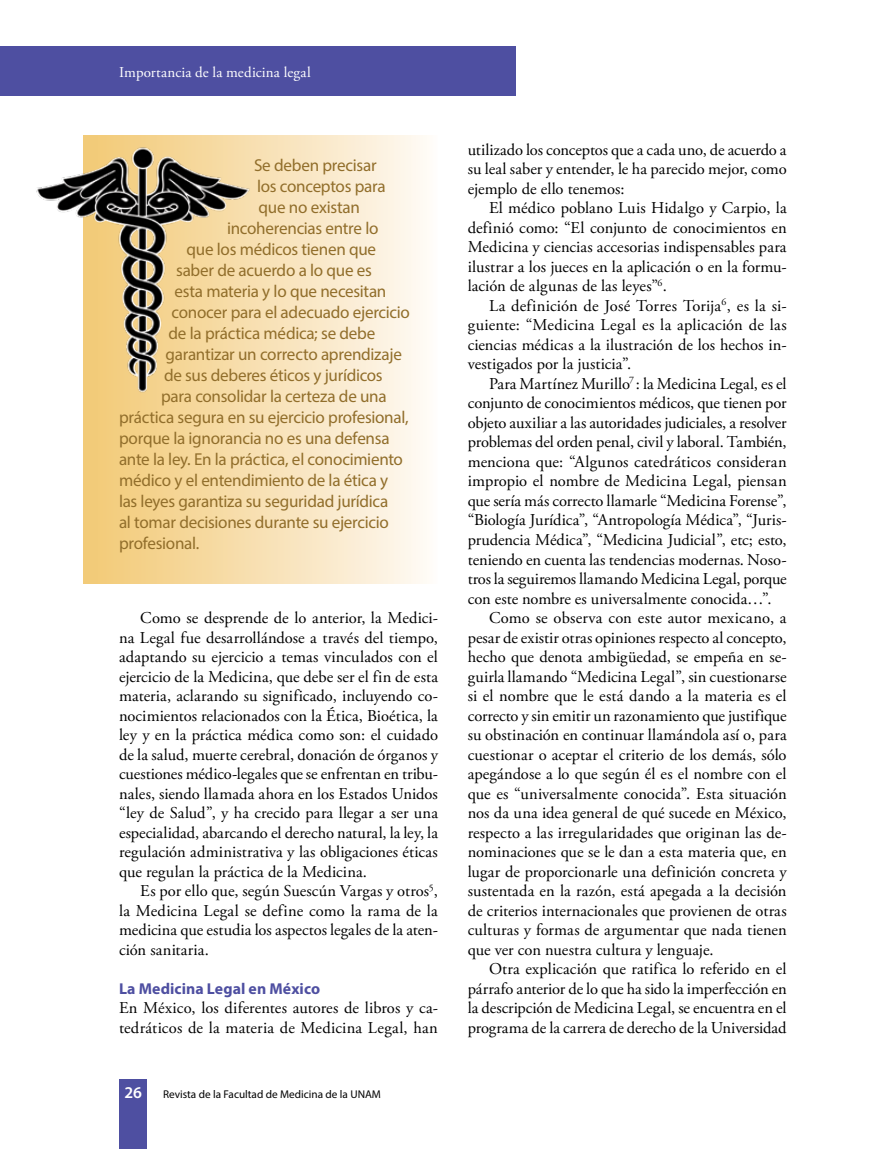
<style>
.page{position:relative;width:893px;height:1149px;background:#fff}
.page>*{position:absolute;margin:0;border:0;box-sizing:border-box;transform-origin:0 0}
.t1{font:17.25px "Myriad Pro";letter-spacing:-.015em;color:#916e2b}
.t2{font:16.5px/19.5px "Adobe Garamond Pro";letter-spacing:-.005em;color:#000;text-align:justify}
.t3{font:16.5px "Adobe Garamond Pro";letter-spacing:.015em;color:#000}
.t4{font:16.5px "Adobe Garamond Pro";letter-spacing:.02em;color:#000}
.t5{font:16.5px "Adobe Garamond Pro";letter-spacing:.025em;color:#000}
.t6{font:600 16.5px "Myriad Pro";color:#fff}
.t7{font:700 15.75px "Myriad Pro";letter-spacing:.005em;color:#4e4fa1}
.t8{font:15px "Adobe Garamond Pro";letter-spacing:.01em;color:#fff}
.t9{font:11.25px "Myriad Pro";color:#000}
</style>
<div class="page">
<div style="left:0;top:47px;width:516px;height:49px;background:#4e4fa1"></div>
<div style="left:119px;top:1079px;width:28px;height:69px;background:#4e4fa1"></div>
<div style="left:83px;top:135px;width:355px;height:449px;background:linear-gradient(to right,#f2c873,#fefaf6)"></div>
<img style="left:36px;top:143px;width:215px;height:253px">
<p class="t8" style="left:119px;top:63px;width:193px">Importancia de la medicina legal</p>
<p class="t1" style="left:254px;top:155px;width:124px">Se deben precisar</p>
<p class="t1" style="left:257px;top:176px;width:130px">los conceptos para</p>
<p class="t1" style="left:259px;top:197px;width:103px">que no existan</p>
<p class="t1" style="left:227px;top:218px;width:153px">incoherencias entre lo</p>
<p class="t1" style="left:187px;top:239px;width:191px">que los médicos tienen que</p>
<p class="t1" style="left:176px;top:260px;width:197px">saber de acuerdo a lo que es</p>
<p class="t1" style="left:175px;top:281px;width:213px">esta materia y lo que necesitan</p>
<p class="t1" style="left:172px;top:302px;width:240px">conocer para el adecuado ejercicio</p>
<p class="t1" style="left:169px;top:323px;width:208px">de la práctica médica; se debe</p>
<p class="t1" style="left:166px;top:344px;width:238px">garantizar un correcto aprendizaje</p>
<p class="t1" style="left:164px;top:365px;width:220px">de sus deberes éticos y jurídicos</p>
<p class="t1" style="left:161px;top:386px;width:227px">para consolidar la certeza de una</p>
<p class="t1" style="left:119px;top:406px;width:291px">práctica segura en su ejercicio profesional,</p>
<p class="t1" style="left:119px;top:427px;width:272px">porque la ignorancia no es una defensa</p>
<p class="t1" style="left:119px;top:448px;width:285px">ante la ley. En la práctica, el conocimiento</p>
<p class="t1" style="left:119px;top:469px;width:271px">médico y el entendimiento de la ética y</p>
<p class="t1" style="left:119px;top:490px;width:271px">las leyes garantiza su seguridad jurídica</p>
<p class="t1" style="left:119px;top:511px;width:271px">al tomar decisiones durante su ejercicio</p>
<p class="t1" style="left:119px;top:532px;width:82px">profesional.</p>
<p class="t2" style="left:119px;top:608px;width:321px;text-indent:21px">Como se desprende de lo anterior, la Medici&shy;na Legal fue desarrollándose a través del tiempo, adaptando su ejercicio a temas vinculados con el ejercicio de la Medicina, que debe ser el fin de esta materia, aclarando su significado, incluyendo co&shy;nocimientos relacionados con la Ética, Bioética, la ley y en la práctica médica como son: el cuidado de la salud, muerte cerebral, donación de órganos y cuestiones médico-legales que se enfrentan en tribu&shy;nales, siendo llamada ahora en los Estados Unidos “ley de Salud”, y ha crecido para llegar a ser una especialidad, abarcando el derecho natural, la ley, la regulación administrativa y las obligaciones éticas que regulan la práctica de la Medicina.</p>
<p class="t2" style="left:119px;top:881px;width:320px;text-indent:21px">Es por ello que, según Suescún Vargas y otros<sup>5</sup>, la Medicina Legal se define como la rama de la medicina que estudia los aspectos legales de la aten&shy;ción sanitaria.</p>
<p class="t7" style="left:119px;top:977px;width:203px">La Medicina Legal en México</p>
<p class="t2" style="left:119px;top:998px;width:320px">En México, los diferentes autores de libros y ca&shy;tedráticos de la materia de Medicina Legal, han</p>
<p class="t6" style="left:116px;top:1081px;width:28px">2626</p>
<p class="t9" style="left:163px;top:1086px;width:219px">Revista de la Facultad de Medicina de la UNAM</p>
<p class="t2" style="left:468px;top:140px;width:320px">utilizado los conceptos que a cada uno, de acuerdo a su leal saber y entender, le ha parecido mejor, como ejemplo de ello tenemos:</p>
<p class="t2" style="left:468px;top:199px;width:321px;text-indent:21px">El médico poblano Luis Hidalgo y Carpio, la definió como: “El conjunto de conocimientos en Medicina y ciencias accesorias indispensables para ilustrar a los jueces en la aplicación o en la formu&shy;lación de algunas de las leyes”<sup>6</sup>.</p>
<p class="t2" style="left:468px;top:296px;width:320px;text-indent:21px">La definición de José Torres Torija<sup>6</sup>, es la si&shy;guiente: “Medicina Legal es la aplicación de las ciencias médicas a la ilustración de los hechos in&shy;vestigados por la justicia”.</p>
<p class="t2" style="left:489px;top:374px;width:299px">Para Martínez Murillo<sup>7</sup> : la Medicina Legal, es el</p>
<p class="t2" style="left:468px;top:394px;width:320px">conjunto de conocimientos médicos, que tienen por</p>
<p class="t2" style="left:468px;top:413px;width:320px">objeto auxiliar a las autoridades judiciales, a resolver</p>
<p class="t2" style="left:468px;top:433px;width:320px">problemas del orden penal, civil y laboral. También,</p>
<p class="t5" style="left:468px;top:451px;width:320px">menciona que: “Algunos catedráticos consideran</p>
<p class="t2" style="left:468px;top:472px;width:320px">impropio el nombre de Medicina Legal, piensan</p>
<p class="t2" style="left:468px;top:491px;width:320px">que sería más correcto llamarle “Medicina Forense”,</p>
<p class="t2" style="left:468px;top:511px;width:320px">“Biología Jurídica”, “Antropología Médica”, “Juris-</p>
<p class="t2" style="left:468px;top:530px;width:320px">prudencia Médica”, “Medicina Judicial”, etc; esto,</p>
<p class="t2" style="left:468px;top:550px;width:320px">teniendo en cuenta las tendencias modernas. Noso-</p>
<p class="t2" style="left:468px;top:569px;width:320px">tros la seguiremos llamando Medicina Legal, porque</p>
<p class="t2" style="left:468px;top:589px;width:305px">con este nombre es universalmente conocida…”.</p>
<p class="t2" style="left:489px;top:608px;width:299px">Como se observa con este autor mexicano, a</p>
<p class="t2" style="left:468px;top:628px;width:320px">pesar de existir otras opiniones respecto al concepto,</p>
<p class="t2" style="left:468px;top:647px;width:320px">hecho que denota ambigüedad, se empeña en se-</p>
<p class="t2" style="left:468px;top:667px;width:320px">guirla llamando “Medicina Legal”, sin cuestionarse</p>
<p class="t2" style="left:468px;top:686px;width:320px">si el nombre que le está dando a la materia es el</p>
<p class="t2" style="left:468px;top:706px;width:320px">correcto y sin emitir un razonamiento que justifique</p>
<p class="t2" style="left:468px;top:725px;width:321px">su obstinación en continuar llamándola así o, para</p>
<p class="t2" style="left:468px;top:745px;width:320px">cuestionar o aceptar el criterio de los demás, sólo</p>
<p class="t2" style="left:468px;top:764px;width:320px">apegándose a lo que según él es el nombre con el</p>
<p class="t4" style="left:468px;top:783px;width:320px">que es “universalmente conocida”. Esta situación</p>
<p class="t2" style="left:468px;top:803px;width:320px">nos da una idea general de qué sucede en México,</p>
<p class="t2" style="left:468px;top:823px;width:320px">respecto a las irregularidades que originan las de-</p>
<p class="t2" style="left:468px;top:842px;width:320px">nominaciones que se le dan a esta materia que, en</p>
<p class="t2" style="left:468px;top:862px;width:320px">lugar de proporcionarle una definición concreta y</p>
<p class="t3" style="left:468px;top:880px;width:320px">sustentada en la razón, está apegada a la decisión</p>
<p class="t2" style="left:468px;top:901px;width:320px">de criterios internacionales que provienen de otras</p>
<p class="t3" style="left:468px;top:919px;width:320px">culturas y formas de argumentar que nada tienen</p>
<p class="t2" style="left:468px;top:940px;width:247px">que ver con nuestra cultura y lenguaje.</p>
<p class="t2" style="left:489px;top:959px;width:299px">Otra explicación que ratifica lo referido en el</p>
<p class="t2" style="left:468px;top:979px;width:320px">párrafo anterior de lo que ha sido la imperfección en</p>
<p class="t2" style="left:468px;top:998px;width:320px">la descripción de Medicina Legal, se encuentra en el</p>
<p class="t2" style="left:468px;top:1018px;width:320px">programa de la carrera de derecho de la Universidad</p>
</div>
